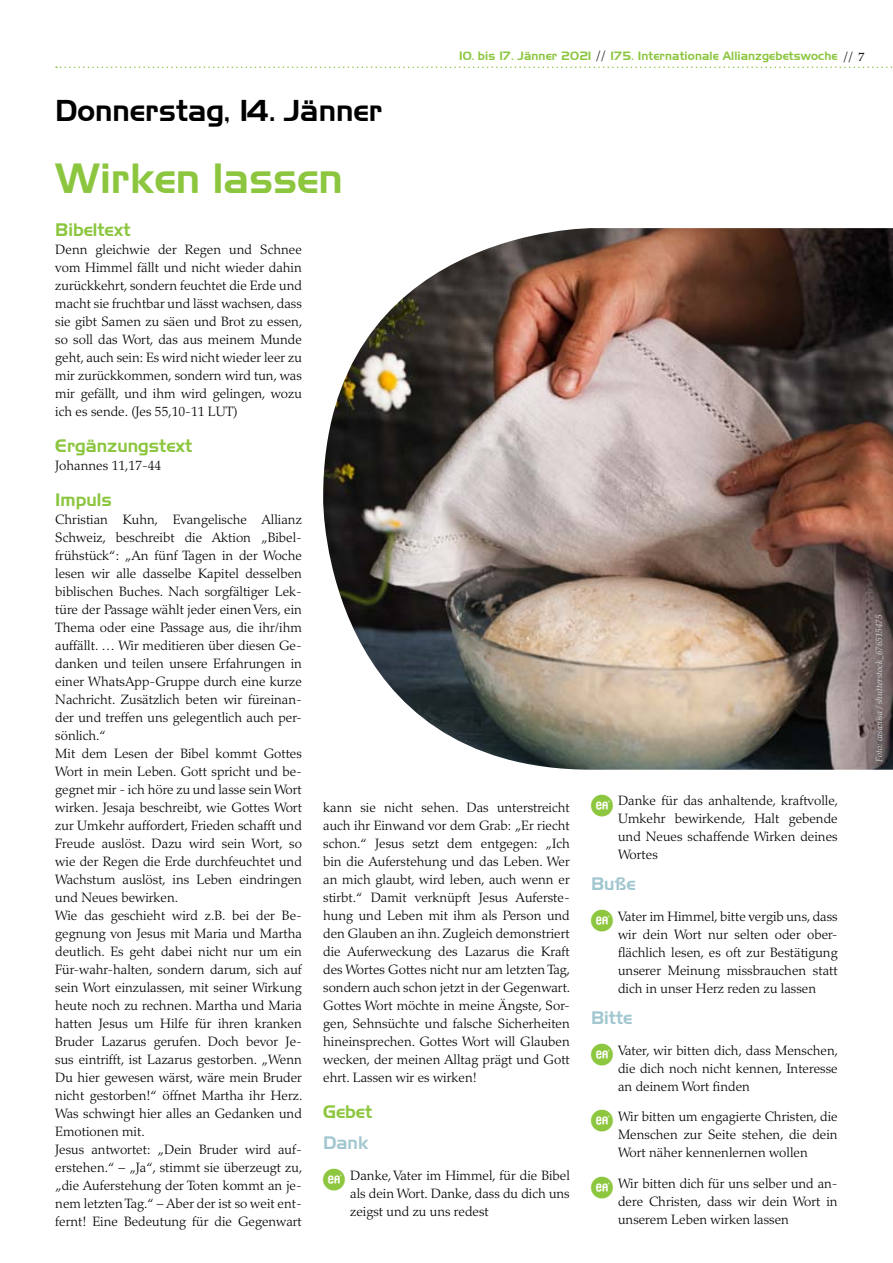
<style>
.page{position:relative;width:893px;height:1263px;background:#fff}
.page>*{position:absolute;margin:0;border:0;box-sizing:border-box;transform-origin:0 0}
.t1{font:42px "Slicker";color:#8cc63f}
.t2{font:30px "Slicker";color:#000}
.t3{font:18px "Slicker";color:#8cc63f}
.t4{font:18px "Slicker";color:#a2c7d0}
.t5{font:300 13.5px/18px "Palatino LT Std";color:#000;text-align:justify}
.t6{font:12px "Slicker";letter-spacing:.01em;color:#8cc63f}
.t7{font:italic 9px "Palatino LT Std";color:#d1d3d4}
.s1{font-family:"Palatino";color:#000}
</style>
<div class="page">
<img style="left:323px;top:228px;width:570px;height:542px">
<svg style="left:56px;top:67px;width:837px;height:1px"></svg>
<p class="t6" style="left:459px;top:49px;width:407px">10. bis 17. Jänner 2021 <span class="s1">//</span> 175. Internationale Allianzgebetswoche <span class="s1">// 7</span></p>
<h2 class="t2" style="left:55px;top:94px;width:329px">Donnerstag, 14. Jänner</h2>
<h1 class="t1" style="left:55px;top:155px;width:289px">Wirken lassen</h1>
<h3 class="t3" style="left:55px;top:220px;width:77px">Bibeltext</h3>
<p class="t5" style="left:55px;top:241px;width:249px">Denn gleichwie der Regen und Schnee vom Himmel fällt und nicht wieder dahin zurückkehrt, sondern feuchtet die Erde und macht sie fruchtbar und lässt wachsen, dass sie gibt Samen zu säen und Brot zu essen, so soll das Wort, das aus meinem Munde geht, auch sein: Es wird nicht wieder leer zu mir zurückkommen, sondern wird tun, was mir gefällt, und ihm wird gelingen, wozu ich es sende. (Jes 55,10-11 LUT)</p>
<h3 class="t3" style="left:55px;top:436px;width:139px">Ergänzungstext</h3>
<p class="t5" style="left:55px;top:457px;width:108px">Johannes 11,17-44</p>
<h3 class="t3" style="left:55px;top:490px;width:58px">Impuls</h3>
<p class="t5" style="left:55px;top:511px;width:249px;text-align:left">Christian Kuhn, Evangelische Allianz Schweiz, beschreibt die Aktion „Bibel&shy;frühstück“: „An fünf Tagen in der Woche lesen wir alle dasselbe Kapitel desselben biblischen Buches. Nach sorgfältiger Lek&shy;türe der Passage wählt jeder einen Vers, ein Thema oder eine Passage aus, die ihr/ihm auffällt. … Wir meditieren über diesen Ge&shy;danken und teilen unsere Erfahrungen in einer WhatsApp-Gruppe durch eine kurze Nachricht. Zusätzlich beten wir füreinan&shy;der und treffen uns gelegentlich auch per&shy;sönlich.“<br>Mit dem Lesen der Bibel kommt Gottes Wort in mein Leben. Gott spricht und be&shy;gegnet mir - ich höre zu und lasse sein Wort wirken. Jesaja beschreibt, wie Gottes Wort zur Umkehr auffordert, Frieden schafft und Freude auslöst. Dazu wird sein Wort, so wie der Regen die Erde durchfeuchtet und Wachstum auslöst, ins Leben eindringen und Neues bewirken.<br>Wie das geschieht wird z.B. bei der Be&shy;gegnung von Jesus mit Maria und Martha deutlich. Es geht dabei nicht nur um ein Für-wahr-halten, sondern darum, sich auf sein Wort einzulassen, mit seiner Wirkung heute noch zu rechnen. Martha und Maria hatten Jesus um Hilfe für ihren kranken Bruder Lazarus gerufen. Doch bevor Je&shy;sus eintrifft, ist Lazarus gestorben. „Wenn Du hier gewesen wärst, wäre mein Bruder nicht gestorben!“ öffnet Martha ihr Herz.<br>Was schwingt hier alles an Gedanken und Emotionen mit.<br>Jesus antwortet: „Dein Bruder wird auf&shy;erstehen.“ – „Ja“, stimmt sie überzeugt zu, „die Auferstehung der Toten kommt an je&shy;nem letzten Tag.“ – Aber der ist so weit ent&shy;fernt! Eine Bedeutung für die Gegenwart</p>
<p class="t5" style="left:323px;top:799px;width:249px">kann sie nicht sehen. Das unterstreicht auch ihr Einwand vor dem Grab: „Er riecht schon.“ Jesus setzt dem entgegen: „Ich bin die Auferstehung und das Leben. Wer an mich glaubt, wird leben, auch wenn er stirbt.“ Damit verknüpft Jesus Auferste&shy;hung und Leben mit ihm als Person und den Glauben an ihn. Zugleich demonstriert die Auferweckung des Lazarus die Kraft des Wortes Gottes nicht nur am letzten Tag, sondern auch schon jetzt in der Gegenwart.<br>Gottes Wort möchte in meine Ängste, Sor&shy;gen, Sehnsüchte und falsche Sicherheiten hineinsprechen. Gottes Wort will Glauben wecken, der meinen Alltag prägt und Gott ehrt. Lassen wir es wirken!</p>
<h3 class="t3" style="left:323px;top:1102px;width:51px">Gebet</h3>
<h3 class="t4" style="left:323px;top:1132px;width:47px">Dank</h3>
<p class="t5" style="left:350px;top:1166px;width:221px">Danke, Vater im Himmel, für die Bibel als dein Wort. Danke, dass du dich uns zeigst und zu uns redest</p>
<p class="t5" style="left:618px;top:792px;width:222px">Danke für das anhaltende, kraftvolle, Umkehr bewirkende, Halt gebende und Neues schaffende Wirken deines Wortes</p>
<h3 class="t4" style="left:591px;top:874px;width:46px">Buße</h3>
<p class="t5" style="left:618px;top:908px;width:221px">Vater im Himmel, bitte vergib uns, dass wir dein Wort nur selten oder ober&shy;flächlich lesen, es oft zur Bestätigung unserer Meinung missbrauchen statt dich in unser Herz reden zu lassen</p>
<h3 class="t4" style="left:591px;top:1007px;width:43px">Bitte</h3>
<p class="t5" style="left:618px;top:1041px;width:222px">Vater, wir bitten dich, dass Menschen, die dich noch nicht kennen, Interesse an deinem Wort finden</p>
<p class="t5" style="left:618px;top:1108px;width:221px">Wir bitten um engagierte Christen, die Menschen zur Seite stehen, die dein Wort näher kennenlernen wollen</p>
<p class="t5" style="left:618px;top:1175px;width:221px">Wir bitten dich für uns selber und an&shy;dere Christen, dass wir dein Wort in unserem Leben wirken lassen</p>
<p class="t7" style="left:874px;top:762px;width:148px;rotate:-90deg">Foto: casanisa / shutterstock_676515475</p>
</div>
